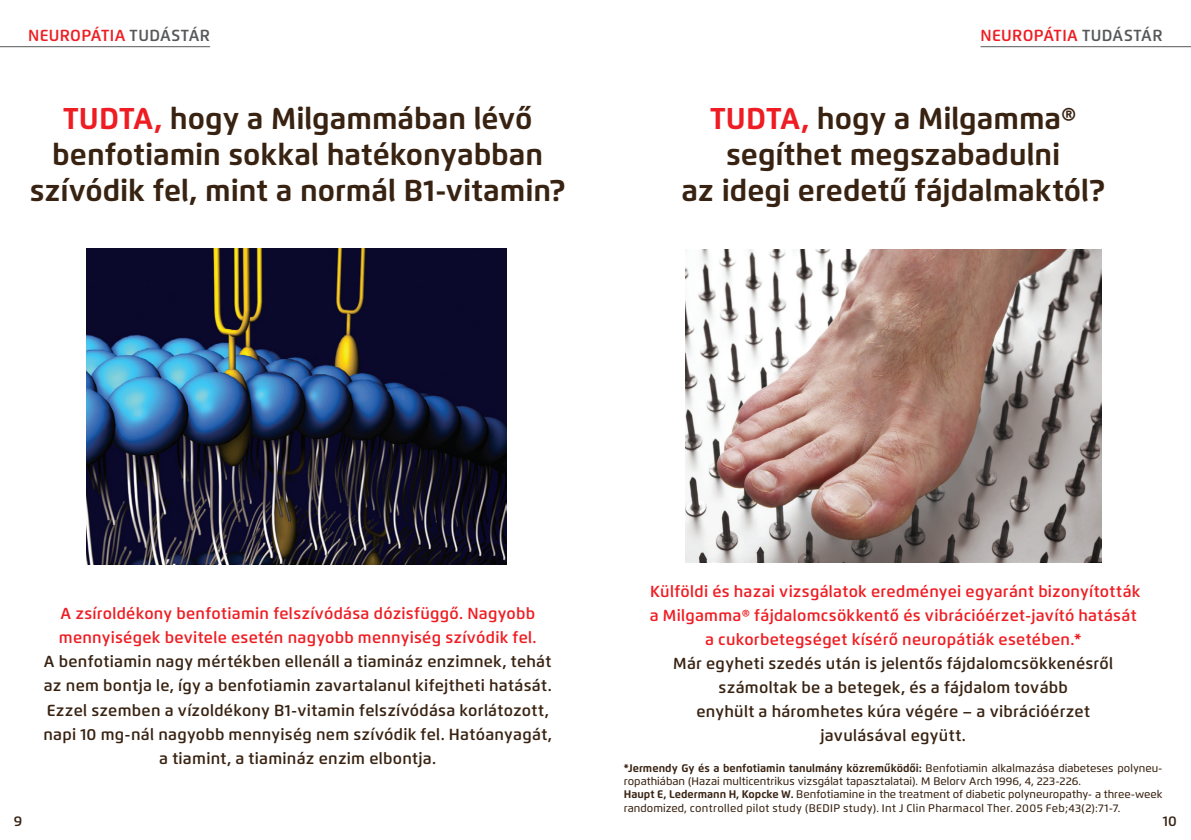
<style>
.page{position:relative;width:1191px;height:840px;background:#fff}
.page>*{position:absolute;margin:0;border:0;box-sizing:border-box;transform-origin:0 0}
.t1{font:700 30px "Flexo";color:#382211}
.t2{font:600 16px/24px "Flexo";letter-spacing:.015em;color:#382211}
.t3{font:600 16px "Flexo";letter-spacing:.015em;color:#ee1d23}
.t4{font:600 14px "Flexo";color:#382211}
.t5{font:500 11px/13.2px "Flexo";letter-spacing:.005em;color:#382211}
.s1{color:#57585a}
.s2{color:#ee1d23}
.s3{font-weight:700}
</style>
<div class="page">
<img style="left:87px;top:249px;width:419px;height:315px">
<img style="left:685px;top:249px;width:417px;height:313px">
<hr style="left:0;top:46px;width:210px;height:1px;background:#57585a">
<hr style="left:980px;top:46px;width:211px;height:1px;background:#57585a">
<p class="t3" style="left:28px;top:26px;width:183px">NEUROPÁTIA <span class="s1">TUDÁSTÁR</span></p>
<p class="t3" style="left:980px;top:26px;width:183px">NEUROPÁTIA <span class="s1">TUDÁSTÁR</span></p>
<p class="t1" style="left:63px;top:100px;width:471px"><span class="s2">TUDTA,</span> hogy a Milgammában lévő</p>
<p class="t1" style="left:52px;top:136px;width:492px">benfotiamin sokkal hatékonyabban</p>
<p class="t1" style="left:30px;top:172px;width:537px">szívódik fel, mint a normál B1-vitamin?</p>
<p class="t1" style="left:710px;top:100px;width:368px"><span class="s2">TUDTA,</span> hogy a Milgamma®</p>
<p class="t1" style="left:726px;top:136px;width:336px">segíthet megszabadulni</p>
<p class="t1" style="left:681px;top:172px;width:425px">az idegi eredetű fájdalmaktól?</p>
<p class="t4" style="left:14px;top:811px;width:10px">9</p>
<p class="t3" style="left:60px;top:603px;width:476px">A zsíroldékony benfotiamin felszívódása dózisfüggő. Nagyobb</p>
<p class="t3" style="left:59px;top:627px;width:479px">mennyiségek bevitele esetén nagyobb mennyiség szívódik fel.</p>
<p class="t2" style="left:44px;top:649px;width:509px">A benfotiamin nagy mértékben ellenáll a tiamináz enzimnek, tehát az nem bontja le, így a benfotiamin zavartalanul kifejtheti hatását.</p>
<p class="t2" style="left:47px;top:697px;width:503px">Ezzel szemben a vízoldékony B1-vitamin felszívódása korlátozott,</p>
<p class="t2" style="left:43px;top:721px;width:510px">napi 10 mg-nál nagyobb mennyiség nem szívódik fel. Hatóanyagát,</p>
<p class="t2" style="left:159px;top:745px;width:279px">a tiamint, a tiamináz enzim elbontja.</p>
<p class="t3" style="left:650px;top:581px;width:492px">Külföldi és hazai vizsgálatok eredményei egyaránt bizonyították</p>
<p class="t3" style="left:650px;top:605px;width:488px">a Milgamma® fájdalomcsökkentő és vibrációérzet-javító hatását</p>
<p class="t3" style="left:705px;top:629px;width:378px">a cukorbetegséget kísérő neuropátiák esetében.*</p>
<p class="t2" style="left:673px;top:651px;width:441px">Már egyheti szedés után is jelentős fájdalomcsökkenésről</p>
<p class="t2" style="left:718px;top:675px;width:351px">számoltak be a betegek, és a fájdalom tovább</p>
<p class="t2" style="left:696px;top:699px;width:395px">enyhült a háromhetes kúra végére – a vibrációérzet</p>
<p class="t2" style="left:820px;top:723px;width:147px">javulásával együtt.</p>
<p class="t5" style="left:624px;top:761px;width:540px"><span class="s3">*Jermendy Gy és a benfotiamin tanulmány közreműködői:</span> Benfotiamin alkalmazása diabeteses polyneu&shy;ropathiában (Hazai multicentrikus vizsgálat tapasztalatai). M Belorv Arch 1996, 4, 223-226.</p>
<p class="t5" style="left:624px;top:787px;width:540px"><span class="s3">Haupt E, Ledermann H, Kopcke W.</span> Benfotiamine in the treatment of diabetic polyneuropathy- a three-week randomized, controlled pilot study (BEDIP study). Int J Clin Pharmacol Ther. 2005 Feb;43(2):71-7.</p>
<p class="t4" style="left:1163px;top:811px;width:15px">10</p>
</div>
